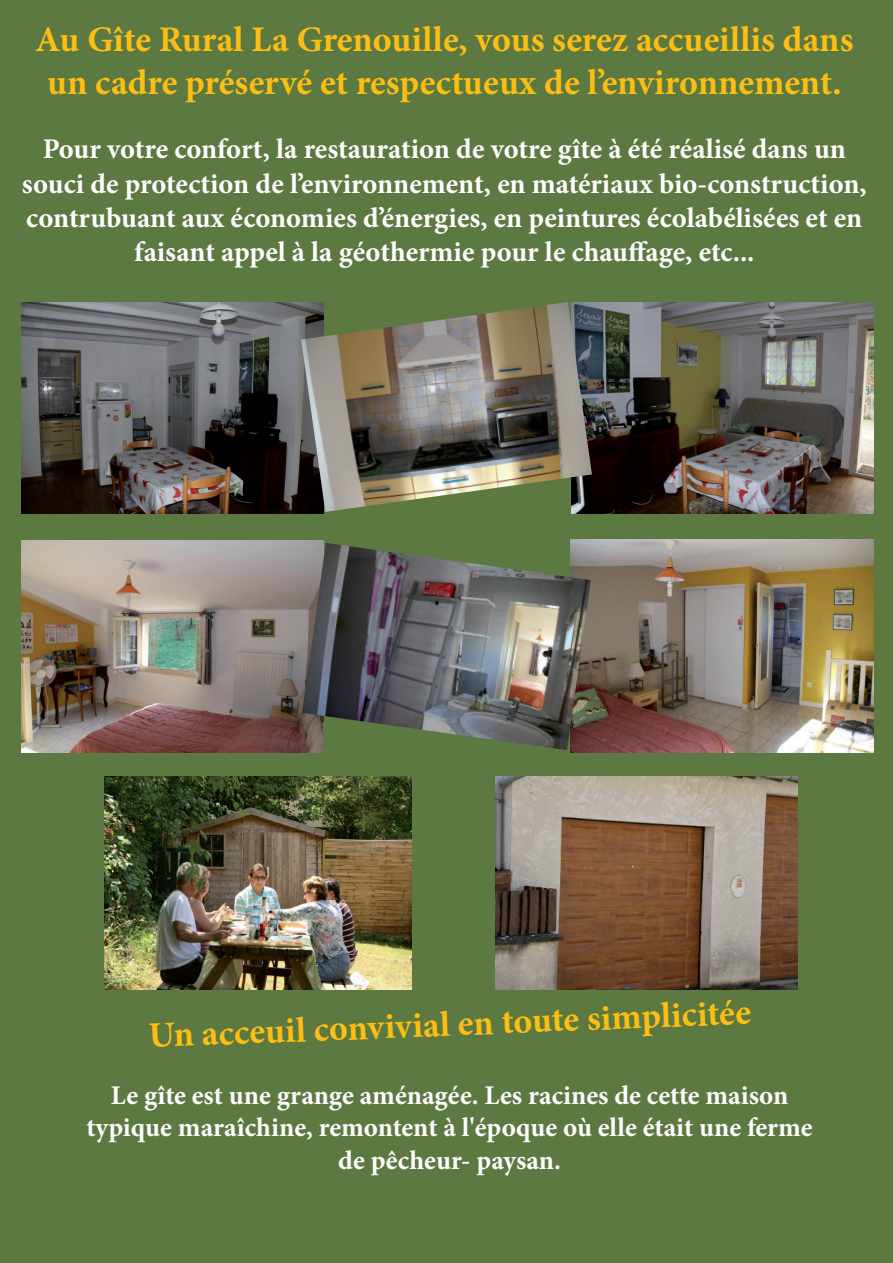
<style>
.page{position:relative;width:893px;height:1263px;background:#5c7941}
.page>*{position:absolute;margin:0;border:0;box-sizing:border-box;transform-origin:0 0}
.t1{font:700 36px/43.2px "Minion Pro";color:#fdbe12;text-align:center}
.t2{font:700 28.5px/34.2px "Minion Pro";color:#fff;text-align:center}
.t3{font:700 27px/32.4px "Minion Pro";color:#fff;text-align:center}
</style>
<div class="page">
<img style="left:21px;top:302px;width:302px;height:212px">
<img style="left:571px;top:302px;width:302px;height:212px">
<img style="left:21px;top:541px;width:302px;height:211px">
<img style="left:571px;top:540px;width:302px;height:212px">
<img style="left:105px;top:777px;width:306px;height:212px">
<img style="left:302px;top:543px;width:289px;height:207px">
<img style="left:301px;top:302px;width:291px;height:210px">
<img style="left:495px;top:777px;width:302px;height:212px">
<p class="t1" style="left:35px;top:17px;width:820px">Au Gîte Rural La Grenouille, vous serez accueillis dans un cadre préservé et respectueux de l’environnement.</p>
<p class="t2" style="left:22px;top:132px;width:846px">Pour votre confort, la restauration de votre gîte à été réalisé dans un souci de protection de l’environnement, en matériaux bio-construction, contrubuant aux économies d’énergies, en peintures écolabélisées et en faisant appel à la géothermie pour le chauffage, etc...</p>
<p class="t1" style="left:148px;top:1012px;width:604px;rotate:-2deg">Un acceuil convivial en toute simplicitée</p>
<p class="t3" style="left:87px;top:1079px;width:728px">Le gîte est une grange aménagée. Les racines de cette maison typique maraîchine, remontent à l'époque où elle était une ferme de pêcheur- paysan.</p>
</div>
